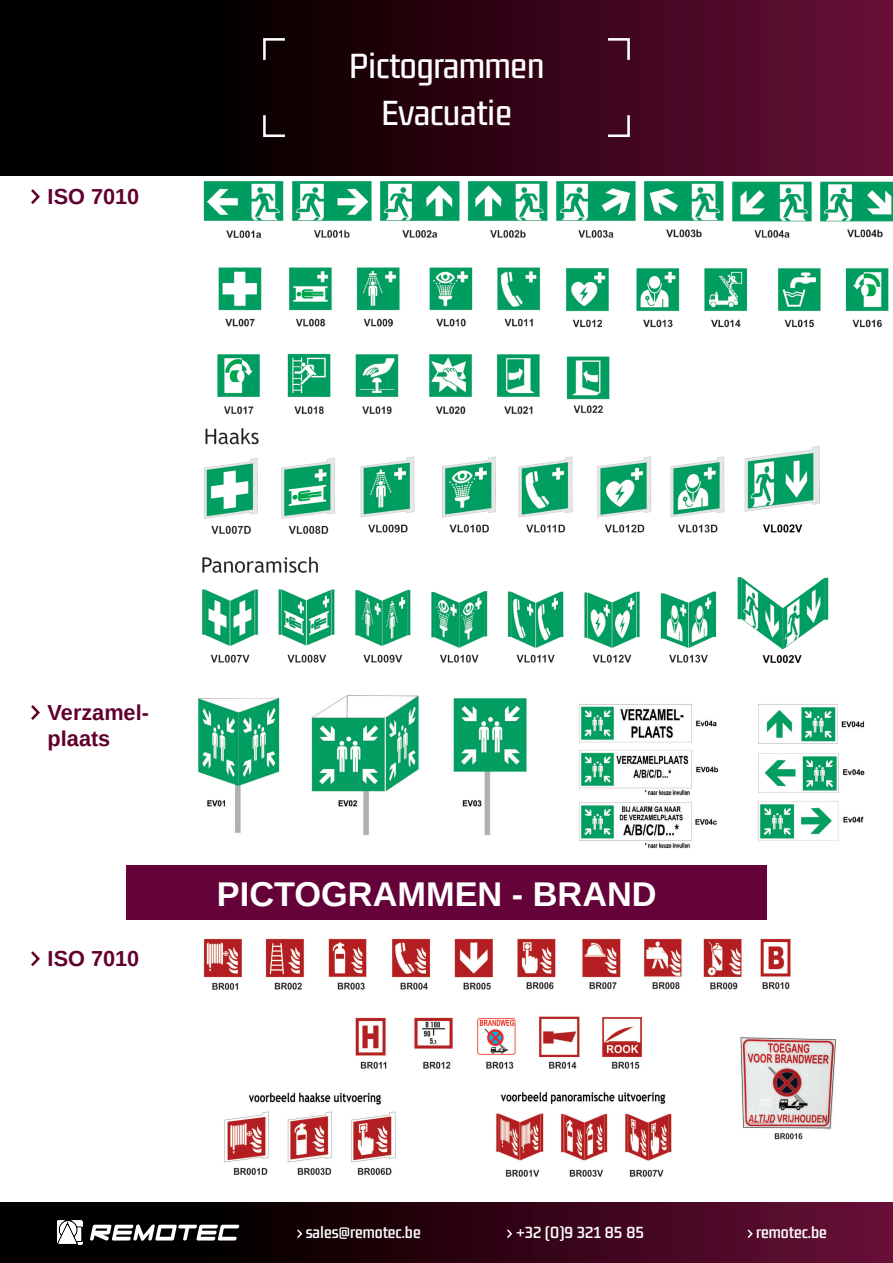
<style>
.page{position:relative;width:893px;height:1263px;background:#fff}
.page>*{position:absolute;margin:0;border:0;box-sizing:border-box;transform-origin:0 0}
.t1{font:500 39px/46.8px "Gemunu Libre";color:#fff;text-align:center}
.t2{font:700 34.35px "Arimo";color:#fff}
.t3{font:700 21.75px/26.1px "Arimo";color:#61012d}
.t4{font:600 18px "Gemunu Libre";color:#fff}
</style>
<div class="page">
<div style="left:0;top:1202px;width:893px;height:61px;background:linear-gradient(to right,#000,#640c32)"></div>
<svg style="left:296px;top:1228px;width:7px;height:12px"></svg>
<svg style="left:505px;top:1228px;width:8px;height:12px"></svg>
<svg style="left:746px;top:1228px;width:8px;height:12px"></svg>
<svg style="left:90px;top:1224px;width:149px;height:17px"></svg>
<svg style="left:57px;top:1220px;width:26px;height:25px"></svg>
<div style="left:0;top:0;width:893px;height:175px;background:linear-gradient(to right,#000,#640c32)"></div>
<img style="left:202px;top:428px;width:627px;height:235px">
<img style="left:203px;top:181px;width:690px;height:234px">
<img style="left:198px;top:695px;width:667px;height:154px">
<img style="left:203px;top:938px;width:588px;height:131px">
<img style="left:224px;top:1092px;width:172px;height:83px">
<img style="left:496px;top:1091px;width:176px;height:86px">
<svg style="left:262px;top:37px;width:25px;height:25px"></svg>
<svg style="left:605px;top:37px;width:26px;height:25px"></svg>
<svg style="left:605px;top:113px;width:26px;height:25px"></svg>
<svg style="left:262px;top:113px;width:25px;height:25px"></svg>
<svg style="left:31px;top:189px;width:9px;height:15px"></svg>
<svg style="left:31px;top:705px;width:9px;height:15px"></svg>
<svg style="left:31px;top:951px;width:9px;height:16px"></svg>
<div style="left:126px;top:865px;width:641px;height:55px;background:#640239"></div>
<img style="left:737px;top:1036px;width:100px;height:104px">
<p class="t3" style="left:48px;top:184px;width:93px">ISO 7010</p>
<h1 class="t1" style="left:349px;top:43px;width:197px">Pictogrammen<br>Evacuatie</h1>
<p class="t3" style="left:48px;top:700px;width:103px">Verzamel&shy;plaats</p>
<p class="t3" style="left:48px;top:946px;width:93px">ISO 7010</p>
<h2 class="t2" style="left:217px;top:871px;width:441px">PICTOGRAMMEN - BRAND</h2>
<p class="t4" style="left:306px;top:1223px;width:116px">sales@remotec.be</p>
<p class="t4" style="left:516px;top:1223px;width:130px">+32 (0)9 321 85 85</p>
<p class="t4" style="left:756px;top:1223px;width:72px">remotec.be</p>
</div>
